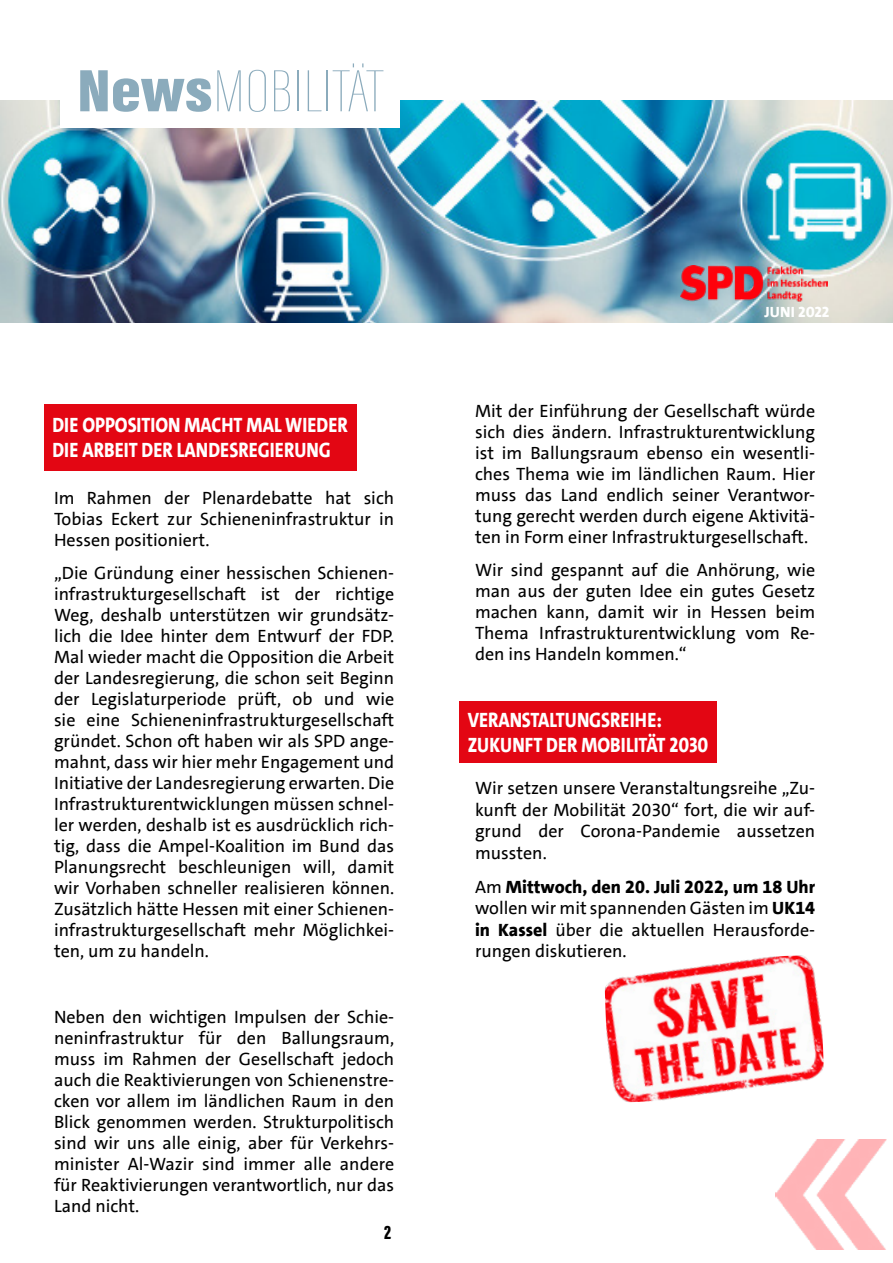
<style>
.page{position:relative;width:893px;height:1263px;background:#fff}
.page>*{position:absolute;margin:0;border:0;box-sizing:border-box;transform-origin:0 0}
.t1{font:100 61.5px "Acumin Pro Extra Cond";color:#8babbc;scale:1.29 1}
.t2{font:800 21px/25.2px "SPD The Sans Versal";color:#fff;scale:.85 1}
.Bildunterschrift{font:900 19.5px "Acumin Pro Extra Cond";color:#000}
.Default{font:18px/21px "SPD The Sans";color:#000;text-align:justify}
.t3{font:800 15px "SPD The Sans Versal";letter-spacing:.005em;color:#fff}
.s1{font-weight:900}
.s2{font-weight:800}
</style>
<div class="page">
<img style="left:0;top:101px;width:893px;height:222px">
<div style="left:60px;top:56px;width:340px;height:72px;background:#fff"></div>
<div style="left:44px;top:404px;width:312px;height:66px;background:#e30613"></div>
<img style="left:775px;top:1140px;width:111px;height:110px">
<img style="left:680px;top:266px;width:148px;height:37px">
<div style="left:459px;top:701px;width:258px;height:62px;background:#e30613"></div>
<img style="left:604px;top:955px;width:220px;height:148px">
<p class="t1" style="left:77px;top:55px;width:239px"><span class="s1">News</span>MOBILITÄT</p>
<p class="t2" style="left:52px;top:412px;width:349px">DIE OPPOSITION MACHT MAL WIEDER<br>DIE ARBEIT DER LANDESREGIERUNG</p>
<p class="Default" style="left:54px;top:487px;width:342px">Im Rahmen der Plenardebatte hat sich Tobias Eckert zur Schieneninfrastruktur in Hessen positioniert.</p>
<p class="Default" style="left:54px;top:562px;width:342px">„Die Gründung einer hessischen Schienen&shy;infrastrukturgesellschaft ist der richtige Weg, deshalb unterstützen wir grundsätz&shy;lich die Idee hinter dem Entwurf der FDP.<br>Mal wieder macht die Opposition die Arbeit der Landesregierung, die schon seit Beginn der Legislaturperiode prüft, ob und wie sie eine Schieneninfrastrukturgesellschaft gründet. Schon oft haben wir als SPD ange&shy;mahnt, dass wir hier mehr Engagement und Initiative der Landesregierung erwarten. Die Infrastrukturentwicklungen müssen schnel&shy;ler werden, deshalb ist es ausdrücklich rich&shy;tig, dass die Ampel-Koalition im Bund das Planungsrecht beschleunigen will, damit wir Vorhaben schneller realisieren können.<br>Zusätzlich hätte Hessen mit einer Schienen&shy;infrastrukturgesellschaft mehr Möglichkei&shy;ten, um zu handeln.</p>
<p class="Default" style="left:54px;top:1006px;width:342px">Neben den wichtigen Impulsen der Schie&shy;neninfrastruktur für den Ballungsraum, muss im Rahmen der Gesellschaft jedoch auch die Reaktivierungen von Schienenstre&shy;cken vor allem im ländlichen Raum in den Blick genommen werden. Strukturpolitisch sind wir uns alle einig, aber für Verkehrs&shy;minister Al-Wazir sind immer alle andere für Reaktivierungen verantwortlich, nur das Land nicht.</p>
<p class="Bildunterschrift" style="left:384px;top:1220px;width:9px">2</p>
<p class="t3" style="left:764px;top:303px;width:67px">JUNI 2022</p>
<p class="Default" style="left:475px;top:401px;width:342px">Mit der Einführung der Gesellschaft würde sich dies ändern. Infrastrukturentwicklung ist im Ballungsraum ebenso ein wesentli&shy;ches Thema wie im ländlichen Raum. Hier muss das Land endlich seiner Verantwor&shy;tung gerecht werden durch eigene Aktivitä&shy;ten in Form einer Infrastrukturgesellschaft.</p>
<p class="Default" style="left:475px;top:560px;width:342px">Wir sind gespannt auf die Anhörung, wie man aus der guten Idee ein gutes Gesetz machen kann, damit wir in Hessen beim Thema Infrastrukturentwicklung vom Re&shy;den ins Handeln kommen.“</p>
<p class="t2" style="left:468px;top:707px;width:230px">VERANSTALTUNGSREIHE:</p>
<p class="t2" style="left:468px;top:732px;width:284px">ZUKUNFT DER MOBILITÄT 2030</p>
<p class="Default" style="left:475px;top:777px;width:342px;line-height:21.6px">Wir setzen unsere Veranstaltungsreihe „Zu&shy;kunft der Mobilität 2030“ fort, die wir auf&shy;grund der Corona-Pandemie aussetzen mussten.</p>
<p class="Default" style="left:475px;top:876px;width:342px;line-height:21.6px">Am <span class="s2">Mittwoch, den 20. Juli 2022, um 18 Uhr </span>wollen wir mit spannenden Gästen im <span class="s2">UK14 in Kassel</span> über die aktuellen Herausforde&shy;rungen diskutieren.</p>
</div>
